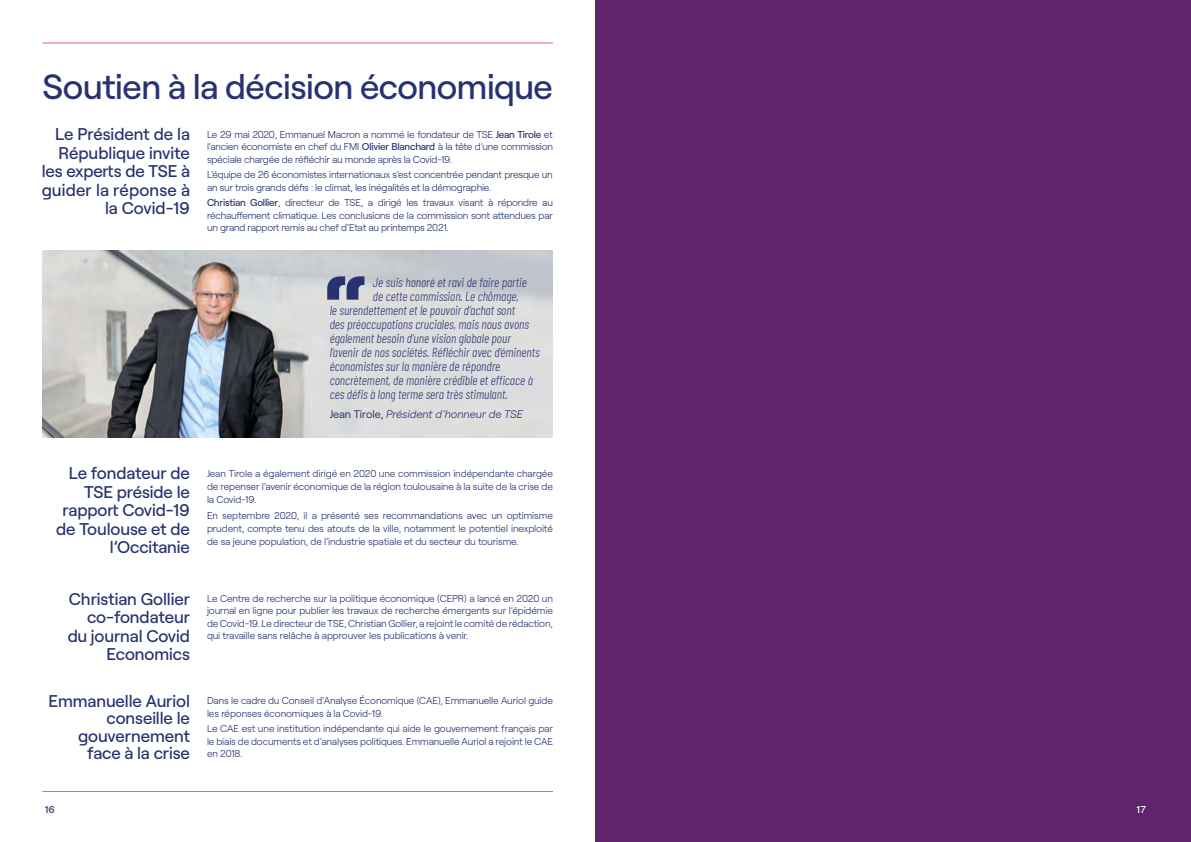
<style>
.page{position:relative;width:1191px;height:842px;background:#fff}
.page>*{position:absolute;margin:0;border:0;box-sizing:border-box;transform-origin:0 0}
.t1{font:500 35px "Roobert";letter-spacing:-.015em;color:#283270}
.t2{font:500 17px/18.5px "Roobert";letter-spacing:-.005em;color:#283270;text-align:right}
.t3{font:italic 300 13px "Barlow Condensed";color:#283270}
.t4{font:italic 300 11px "Roobert";color:#283270}
.t5{font:300 10px/12.6px "Roobert";letter-spacing:-.02em;color:#283270;text-align:justify}
.t6{font:500 10px "Roobert";color:#283270}
.t7{font:500 10px "Roobert";color:#fff}
.s1{font-weight:500}
.s2{font-weight:400;font-style:normal}
</style>
<div class="page">
<img style="left:43px;top:251px;width:510px;height:186px">
<hr style="left:43px;top:43px;width:510px;height:1px;background:#ec6084">
<svg style="left:327px;top:276px;width:37px;height:24px"></svg>
<hr style="left:43px;top:791px;width:510px;height:1px;background:#ec6084">
<div style="left:595px;top:0;width:596px;height:842px;background:#5f246b"></div>
<h1 class="t1" style="left:43px;top:60px;width:512px">Soutien à la décision économique</h1>
<h2 class="t2" style="left:42px;top:123px;width:150px">Le Président de la<br>République invite les experts de TSE à guider la réponse à la Covid-19</h2>
<p class="t5" style="left:207px;top:127px;width:347px">Le 29 mai 2020, Emmanuel Macron a nommé le fondateur de TSE <span class="s1">Jean Tirole</span> et l’ancien économiste en chef du FMI <span class="s1">Olivier Blanchard</span> à la tête d’une commission spéciale chargée de réfléchir au monde après la Covid-19.</p>
<p class="t5" style="left:207px;top:168px;width:347px">L’équipe de 26 économistes internationaux s’est concentrée pendant presque un an sur trois grands défis : le climat, les inégalités et la démographie.</p>
<p class="t5" style="left:207px;top:196px;width:347px"><span class="s1">Christian Gollier</span>, directeur de TSE, a dirigé les travaux visant à répondre au réchauffement climatique. Les conclusions de la commission sont attendues par un grand rapport remis au chef d’Etat au printemps 2021.</p>
<h3 class="t3" style="left:373px;top:273px;width:155px">Je suis honoré et ravi de faire partie</h3>
<h3 class="t3" style="left:373px;top:287px;width:147px">de cette commission. Le chômage,</h3>
<h3 class="t3" style="left:330px;top:301px;width:187px">le surendettement et le pouvoir d’achat sont</h3>
<h3 class="t3" style="left:330px;top:315px;width:201px">des préoccupations cruciales, mais nous avons</h3>
<h3 class="t3" style="left:330px;top:329px;width:183px">également besoin d’une vision globale pour</h3>
<h3 class="t3" style="left:330px;top:343px;width:211px">l’avenir de nos sociétés. Réfléchir avec d’éminents</h3>
<h3 class="t3" style="left:330px;top:357px;width:172px">économistes sur la manière de répondre</h3>
<h3 class="t3" style="left:330px;top:371px;width:205px">concrètement, de manière crédible et efficace à</h3>
<h3 class="t3" style="left:330px;top:385px;width:179px">ces défis à long terme sera très stimulant.</h3>
<p class="t4" style="left:330px;top:406px;width:195px"><span class="s2">Jean Tirole,</span> Président d’honneur de TSE</p>
<h2 class="t2" style="left:56px;top:463px;width:135px">Le fondateur de<br>TSE préside le rapport Covid-19 de Toulouse et de l’Occitanie</h2>
<h2 class="t2" style="left:68px;top:588px;width:124px">Christian Gollier co-fondateur du journal Covid<br>Economics</h2>
<h2 class="t2" style="left:49px;top:691px;width:143px;line-height:17.5px">Emmanuelle Auriol conseille le gouvernement face à la crise</h2>
<p class="t5" style="left:207px;top:466px;width:347px;line-height:13px">Jean Tirole a également dirigé en 2020 une commission indépendante chargée de repenser l’avenir économique de la région toulousaine à la suite de la crise de la Covid-19.</p>
<p class="t5" style="left:207px;top:508px;width:347px;line-height:13px">En septembre 2020, il a présenté ses recommandations avec un optimisme prudent, compte tenu des atouts de la ville, notamment le potentiel inexploité de sa jeune population, de l’industrie spatiale et du secteur du tourisme.</p>
<p class="t5" style="left:207px;top:591px;width:347px">Le Centre de recherche sur la politique économique (CEPR) a lancé en 2020 un journal en ligne pour publier les travaux de recherche émergents sur l’épidémie de Covid-19. Le directeur de TSE, Christian Gollier, a rejoint le comité de rédaction, qui travaille sans relâche à approuver les publications à venir.</p>
<p class="t5" style="left:207px;top:694px;width:347px">Dans le cadre du Conseil d’Analyse Économique (CAE), Emmanuelle Auriol guide les réponses économiques à la Covid-19.</p>
<p class="t5" style="left:207px;top:722px;width:347px">Le CAE est une institution indépendante qui aide le gouvernement français par le biais de documents et d’analyses politiques. Emmanuelle Auriol a rejoint le CAE en 2018.</p>
<p class="t6" style="left:45px;top:802px;width:11px">16</p>
<p class="t7" style="left:1136px;top:802px;width:11px">17</p>
</div>
